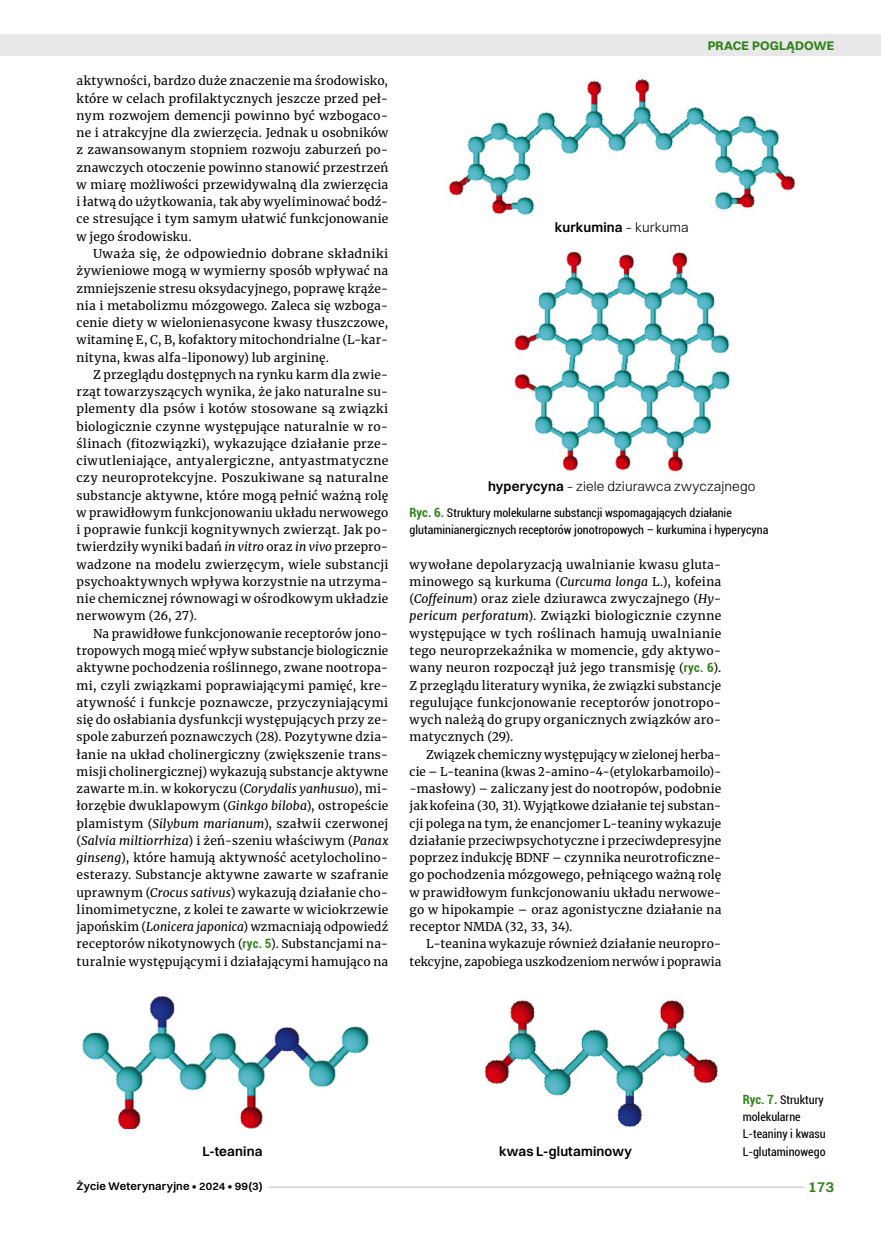
<style>
.page{position:relative;width:881px;height:1234px;background:#fff}
.page>*{position:absolute;margin:0;border:0;box-sizing:border-box;transform-origin:0 0}
.t1{font:600 15px "Switzer";color:#32821c}
.t2{font:600 13.5px "Switzer";letter-spacing:.01em;color:#000}
.t3{font:300 13.5px "Switzer";letter-spacing:.01em;color:#000}
.t4{font:700 12.6px "Switzer";color:#32821c}
.t5{font:12px/17.2px "Merriweather";letter-spacing:.015em;color:#000;text-align:justify}
.t6{font:condensed 12px/17.2px "Roboto";color:#000}
.t7{font:600 11.25px "Switzer";letter-spacing:.015em;color:#000}
.s1{font-style:italic}
.s2{font-family:"Roboto";font-weight:700;font-stretch:condensed;font-size:12.75px;color:#32821c}
.s3{font-weight:300}
.s4{font-weight:600}
.s5{font-weight:700;font-size:12.75px;color:#32821c}
</style>
<div class="page">
<img style="left:82px;top:996px;width:636px;height:132px">
<img style="left:448px;top:80px;width:348px;height:392px">
<div style="left:409px;top:218px;width:424px;height:23px;background:#fff"></div>
<div style="left:0;top:35px;width:880px;height:21px;background:#e8e8e8"></div>
<hr style="left:268px;top:1186px;width:565px;height:1px;background:#d2d1d1">
<div style="left:804px;top:1178px;width:29px;height:15px;background:#fff"></div>
<p class="t5" style="left:77px;top:72px;width:313px">aktywności, bardzo duże znaczenie ma środowisko, które w celach profilaktycznych jeszcze przed peł&shy;nym rozwojem demencji powinno być wzbogaco&shy;ne i atrakcyjne dla zwierzęcia. Jednak u osobników z zawansowanym stopniem rozwoju zaburzeń po&shy;znawczych otoczenie powinno stanowić przestrzeń w miarę możliwości przewidywalną dla zwierzęcia i łatwą do użytkowania, tak aby wyeliminować bodź&shy;ce stresujące i tym samym ułatwić funkcjonowanie w jego środowisku.</p>
<p class="t5" style="left:77px;top:244px;width:313px;text-indent:16px">Uważa się, że odpowiednio dobrane składniki żywieniowe mogą w wymierny sposób wpływać na zmniejszenie stresu oksydacyjnego, poprawę krąże&shy;nia i metabolizmu mózgowego. Zaleca się wzboga&shy;cenie diety w wielonienasycone kwasy tłuszczowe, witaminę E, C, B, kofaktory mitochondrialne (L-kar&shy;nityna, kwas alfa-liponowy) lub argininę.</p>
<p class="t5" style="left:77px;top:365px;width:313px;text-indent:16px">Z przeglądu dostępnych na rynku karm dla zwie&shy;rząt towarzyszących wynika, że jako naturalne su&shy;plementy dla psów i kotów stosowane są związki biologicznie czynne występujące naturalnie w ro&shy;ślinach (fitozwiązki), wykazujące działanie prze&shy;ciwutleniające, antyalergiczne, antyastmatyczne czy neuroprotekcyjne. Poszukiwane są naturalne substancje aktywne, które mogą pełnić ważną rolę w prawidłowym funkcjonowaniu układu nerwowego i poprawie funkcji kognitywnych zwierząt. Jak po&shy;twierdziły wyniki badań <span class="s1">in vitro</span> oraz <span class="s1">in vivo</span> przepro&shy;wadzone na modelu zwierzęcym, wiele substancji psychoaktywnych wpływa korzystnie na utrzyma&shy;nie chemicznej równowagi w ośrodkowym układzie nerwowym (26, 27).</p>
<p class="t5" style="left:77px;top:624px;width:313px;text-indent:17px">Na prawidłowe funkcjonowanie receptorów jono&shy;tropowych mogą mieć wpływ substancje biologicznie aktywne pochodzenia roślinnego, zwane nootropa&shy;mi, czyli związkami poprawiającymi pamięć, kre&shy;atywność i funkcje poznawcze, przyczyniającymi się do osłabiania dysfunkcji występujących przy ze&shy;spole zaburzeń poznawczych (28). Pozytywne dzia&shy;łanie na układ cholinergiczny (zwiększenie trans&shy;misji cholinergicznej) wykazują substancje aktywne zawarte m.in. w kokoryczu (<span class="s1">Corydalis yanhusuo</span>), mi&shy;łorzębie dwuklapowym (<span class="s1">Ginkgo biloba</span>), ostropeście plamistym (<span class="s1">Silybum marianum</span>), szałwii czerwonej (<span class="s1">Salvia miltiorrhiza</span>) i żeń-szeniu właściwym (<span class="s1">Panax ginseng</span>), które hamują aktywność acetylocholino&shy;esterazy. Substancje aktywne zawarte w szafranie uprawnym (<span class="s1">Crocus sativus</span>) wykazują działanie cho&shy;linomimetyczne, z kolei te zawarte w wiciokrzewie japońskim (<span class="s1">Lonicera japonica</span>) wzmacniają odpowiedź receptorów nikotynowych (<span class="s2">ryc. 5</span>). Substancjami na&shy;turalnie występującymi i działającymi hamująco na</p>
<p class="t4" style="left:707px;top:37px;width:128px">PRACE POGLĄDOWE</p>
<p class="t2" style="left:554px;top:219px;width:135px">kurkumina <span class="s3">– kurkuma</span></p>
<p class="t3" style="left:488px;top:478px;width:269px"><span class="s4">hyperycyna</span> – ziele dziurawca zwyczajnego</p>
<p class="t6" style="left:409px;top:503px;width:360px"><span class="s5">Ryc. 6.</span> Struktury molekularne substancji wspomagających działanie glutaminianergicznych receptorów jonotropowych – kurkumina i hyperycyna</p>
<p class="t5" style="left:409px;top:555px;width:313px">wywołane depolaryzacją uwalnianie kwasu gluta&shy;minowego są kurkuma (<span class="s1">Curcuma longa</span> L.), kofeina (<span class="s1">Coffeinum</span>) oraz ziele dziurawca zwyczajnego (<span class="s1">Hy&shy;pericum perforatum</span>). Związki biologicznie czynne występujące w tych roślinach hamują uwalnianie tego neuroprzekaźnika w momencie, gdy aktywo&shy;wany neuron rozpoczął już jego transmisję (<span class="s2">ryc. 6</span>).<br>Z przeglądu literatury wynika, że związki substancje regulujące funkcjonowanie receptorów jonotropo&shy;wych należą do grupy organicznych związków aro&shy;matycznych (29).</p>
<p class="t5" style="left:409px;top:745px;width:313px;text-indent:16px">Związek chemiczny występujący w zielonej herba&shy;cie – L-teanina (kwas 2-amino-4-(etylokarbamoilo)- -masłowy) – zaliczany jest do nootropów, podobnie jak kofeina (30, 31). Wyjątkowe działanie tej substan&shy;cji polega na tym, że enancjomer L-teaniny wykazuje działanie przeciwpsychotyczne i przeciwdepresyjne poprzez indukcję BDNF – czynnika neurotroficzne&shy;go pochodzenia mózgowego, pełniącego ważną rolę w prawidłowym funkcjonowaniu układu nerwowe&shy;go w hipokampie – oraz agonistyczne działanie na receptor NMDA (32, 33, 34).</p>
<p class="t5" style="left:409px;top:934px;width:313px;text-align:right">L-teanina wykazuje również działanie neuropro&shy;tekcyjne, zapobiega uszkodzeniom nerwów i poprawia</p>
<p class="t2" style="left:202px;top:1142px;width:62px">L-teanina</p>
<p class="t2" style="left:499px;top:1142px;width:134px">kwas L-glutaminowy</p>
<p class="t6" style="left:742px;top:1090px;width:85px"><span class="s5">Ryc. 7.</span> Struktury molekularne<br>L-teaniny i kwasu<br>L-glutaminowego</p>
<p class="t7" style="left:77px;top:1179px;width:187px">Życie Weterynaryjne • 2024 • 99(3)</p>
<p class="t1" style="left:807px;top:1177px;width:27px">173</p>
</div>
